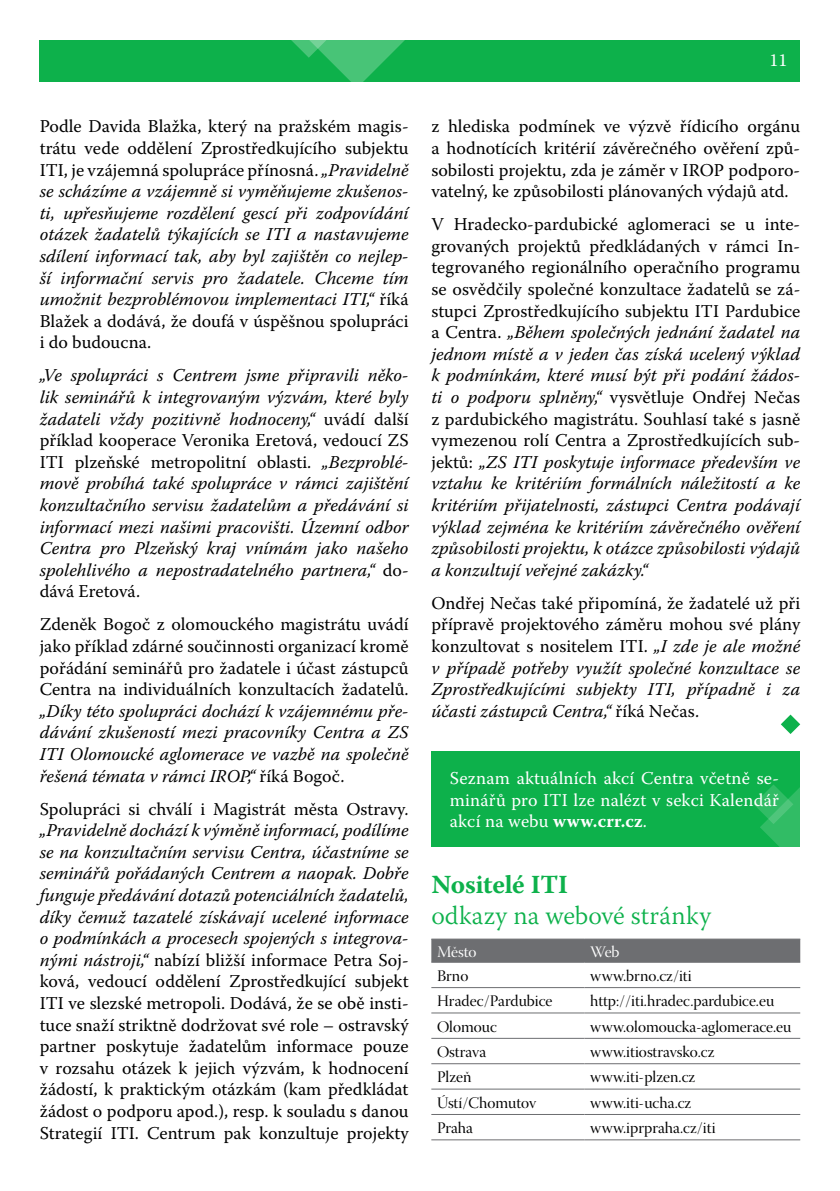
<style>
.page{position:relative;width:840px;height:1191px;background:#fff}
.page>*{position:absolute;margin:0;border:0;box-sizing:border-box;transform-origin:0 0}
.t1{font:300 26px "Warnock Pro";color:#0db14b}
.t2{font:700 26px "Warnock Pro";letter-spacing:-.005em;color:#0db14b}
.t3{font:italic 18px/21.6px "Warnock Pro";color:#000;text-align:justify}
.t4{font:18px/21.6px "Warnock Pro";color:#000;text-align:justify}
.t5{font:18px/21.6px "Warnock Pro";letter-spacing:.01em;color:#fff;text-align:justify}
.t6{font:16px "Warnock Pro Disp";color:#000}
.t7{font:16px "Warnock Pro Disp";letter-spacing:-.01em;color:#fff}
.s1{font-style:normal}
.s2{font-style:italic}
.s3{font-weight:700}
</style>
<div class="page">
<div style="left:40px;top:40px;width:759px;height:42px;background:#0db14b"></div>
<svg style="left:291px;top:40px;width:114px;height:42px"></svg>
<div style="left:431px;top:751px;width:368px;height:95px;background:#0db14b"></div>
<div style="left:431px;top:939px;width:368px;height:22px;background:#6d6e71"></div>
<hr style="left:431px;top:938px;width:153px;height:1px;background:#6d6e71">
<hr style="left:584px;top:938px;width:215px;height:1px;background:#6d6e71">
<hr style="left:431px;top:961px;width:153px;height:1px;background:#6d6e71">
<hr style="left:584px;top:961px;width:215px;height:1px;background:#6d6e71">
<hr style="left:431px;top:987px;width:153px;height:1px;background:#6d6e71">
<hr style="left:584px;top:987px;width:215px;height:1px;background:#6d6e71">
<hr style="left:431px;top:1012px;width:153px;height:1px;background:#6d6e71">
<hr style="left:584px;top:1012px;width:215px;height:1px;background:#6d6e71">
<hr style="left:431px;top:1037px;width:153px;height:1px;background:#6d6e71">
<hr style="left:584px;top:1037px;width:215px;height:1px;background:#6d6e71">
<hr style="left:431px;top:1063px;width:153px;height:1px;background:#6d6e71">
<hr style="left:584px;top:1063px;width:215px;height:1px;background:#6d6e71">
<hr style="left:431px;top:1088px;width:153px;height:1px;background:#6d6e71">
<hr style="left:584px;top:1088px;width:215px;height:1px;background:#6d6e71">
<hr style="left:431px;top:1114px;width:153px;height:1px;background:#6d6e71">
<hr style="left:584px;top:1114px;width:215px;height:1px;background:#6d6e71">
<hr style="left:431px;top:1139px;width:153px;height:1px;background:#6d6e71">
<hr style="left:584px;top:1139px;width:215px;height:1px;background:#6d6e71">
<svg style="left:781px;top:714px;width:18px;height:20px"></svg>
<svg style="left:753px;top:779px;width:47px;height:68px"></svg>
<p class="t5" style="left:769px;top:49px;width:20px">11</p>
<p class="t3" style="left:40px;top:115px;width:370px"><span class="s1">Podle Davida Blažka, který na pražském magis&shy;trátu vede oddělení Zprostředkujícího subjektu ITI, je vzájemná spolupráce přínosná.</span> „Pravidelně se scházíme a vzájemně si vyměňujeme zkušenos&shy;ti, upřesňujeme rozdělení gescí při zodpovídání otázek žadatelů týkajících se ITI a nastavujeme sdílení informací tak, aby byl zajištěn co nejlep&shy;ší informační servis pro žadatele. Chceme tím umožnit bezproblémovou implementaci ITI,“ <span class="s1">říká Blažek a dodává, že doufá v úspěšnou spolupráci i do budoucna.</span></p>
<p class="t3" style="left:40px;top:364px;width:370px">„Ve spolupráci s Centrem jsme připravili něko&shy;lik seminářů k integrovaným výzvám, které byly žadateli vždy pozitivně hodnoceny,“ <span class="s1">uvádí další příklad kooperace Veronika Eretová, vedoucí ZS ITI plzeňské metropolitní oblasti.</span> „Bezproblé&shy;mově probíhá také spolupráce v rámci zajištění konzultačního servisu žadatelům a předávání si informací mezi našimi pracovišti. Územní odbor Centra pro Plzeňský kraj vnímám jako našeho spolehlivého a nepostradatelného partnera,“ <span class="s1">do&shy;dává Eretová.</span></p>
<p class="t4" style="left:40px;top:613px;width:370px">Zdeněk Bogoč z olomouckého magistrátu uvádí jako příklad zdárné součinnosti organizací kromě pořádání seminářů pro žadatele i účast zástupců Centra na individuálních konzultacích žadatelů.</p>
<p class="t3" style="left:40px;top:700px;width:370px">„Díky této spolupráci dochází k vzájemnému pře&shy;dávání zkušeností mezi pracovníky Centra a ZS ITI Olomoucké aglomerace ve vazbě na společně řešená témata v rámci IROP,“ <span class="s1">říká Bogoč.</span></p>
<p class="t4" style="left:40px;top:797px;width:370px">Spolupráci si chválí i Magistrát města Ostravy.</p>
<p class="t4" style="left:40px;top:819px;width:370px"><span class="s2">„Pravidelně dochází k výměně informací, podílíme se na konzultačním servisu Centra, účastníme se seminářů pořádaných Centrem a naopak. Dobře funguje předávání dotazů potenciálních žadatelů, díky čemuž tazatelé získávají ucelené informace o podmínkách a procesech spojených s integrova&shy;nými nástroji,“</span> nabízí bližší informace Petra Soj&shy;ková, vedoucí oddělení Zprostředkující subjekt ITI ve slezské metropoli. Dodává, že se obě insti&shy;tuce snaží striktně dodržovat své role – ostravský partner poskytuje žadatelům informace pouze v rozsahu otázek k jejich výzvám, k hodnocení žádostí, k praktickým otázkám (kam předkládat žádost o podporu apod.), resp. k souladu s danou Strategií ITI. Centrum pak konzultuje projekty</p>
<p class="t4" style="left:431px;top:115px;width:370px">z hlediska podmínek ve výzvě řídicího orgánu a hodnotících kritérií závěrečného ověření způ&shy;sobilosti projektu, zda je záměr v IROP podporo&shy;vatelný, ke způsobilosti plánovaných výdajů atd.</p>
<p class="t3" style="left:431px;top:213px;width:370px"><span class="s1">V Hradecko-pardubické aglomeraci se u inte&shy;grovaných projektů předkládaných v rámci In&shy;tegrovaného regionálního operačního programu se osvědčily společné konzultace žadatelů se zá&shy;stupci Zprostředkujícího subjektu ITI Pardubice a Centra.</span> „Během společných jednání žadatel na jednom místě a v jeden čas získá ucelený výklad k podmínkám, které musí být při podání žádos&shy;ti o podporu splněny,“ <span class="s1">vysvětluje Ondřej Nečas z pardubického magistrátu. Souhlasí také s jasně vymezenou rolí Centra a Zprostředkujících sub&shy;jektů:</span> „ZS ITI poskytuje informace především ve vztahu ke kritériím formálních náležitostí a ke kritériím přijatelnosti, zástupci Centra podávají výklad zejména ke kritériím závěrečného ověření způsobilosti projektu, k otázce způsobilosti výdajů a konzultují veřejné zakázky.“</p>
<p class="t3" style="left:431px;top:592px;width:370px"><span class="s1">Ondřej Nečas také připomíná, že žadatelé už při přípravě projektového záměru mohou své plány konzultovat s nositelem ITI.</span> „I zde je ale možné v případě potřeby využít společné konzultace se Zprostředkujícími subjekty ITI, případně i za účasti zástupců Centra,“ <span class="s1">říká Nečas.</span></p>
<p class="t5" style="left:449px;top:767px;width:330px">Seznam aktuálních akcí Centra včetně se&shy;minářů pro ITI lze nalézt v sekci Kalendář akcí na webu <span class="s3">www.crr.cz</span>.</p>
<h1 class="t2" style="left:431px;top:869px;width:138px">Nositelé ITI</h1>
<h1 class="t1" style="left:431px;top:900px;width:281px">odkazy na webové stránky</h1>
<p class="t7" style="left:437px;top:942px;width:41px">Město</p>
<p class="t7" style="left:590px;top:942px;width:31px">Web</p>
<p class="t6" style="left:437px;top:967px;width:33px">Brno</p>
<p class="t6" style="left:590px;top:967px;width:103px">www.brno.cz/iti</p>
<p class="t6" style="left:437px;top:992px;width:117px">Hradec/Pardubice</p>
<p class="t6" style="left:590px;top:992px;width:185px">http://iti.hradec.pardubice.eu</p>
<p class="t6" style="left:437px;top:1017px;width:61px">Olomouc</p>
<p class="t6" style="left:590px;top:1017px;width:202px">www.olomoucka-aglomerace.eu</p>
<p class="t6" style="left:437px;top:1043px;width:51px">Ostrava</p>
<p class="t6" style="left:590px;top:1043px;width:126px">www.itiostravsko.cz</p>
<p class="t6" style="left:437px;top:1068px;width:36px">Plzeň</p>
<p class="t6" style="left:590px;top:1068px;width:106px">www.iti-plzen.cz</p>
<p class="t6" style="left:437px;top:1093px;width:101px">Ústí/Chomutov</p>
<p class="t6" style="left:590px;top:1093px;width:102px">www.iti-ucha.cz</p>
<p class="t6" style="left:437px;top:1119px;width:38px">Praha</p>
<p class="t6" style="left:590px;top:1119px;width:127px">www.iprpraha.cz/iti</p>
</div>
